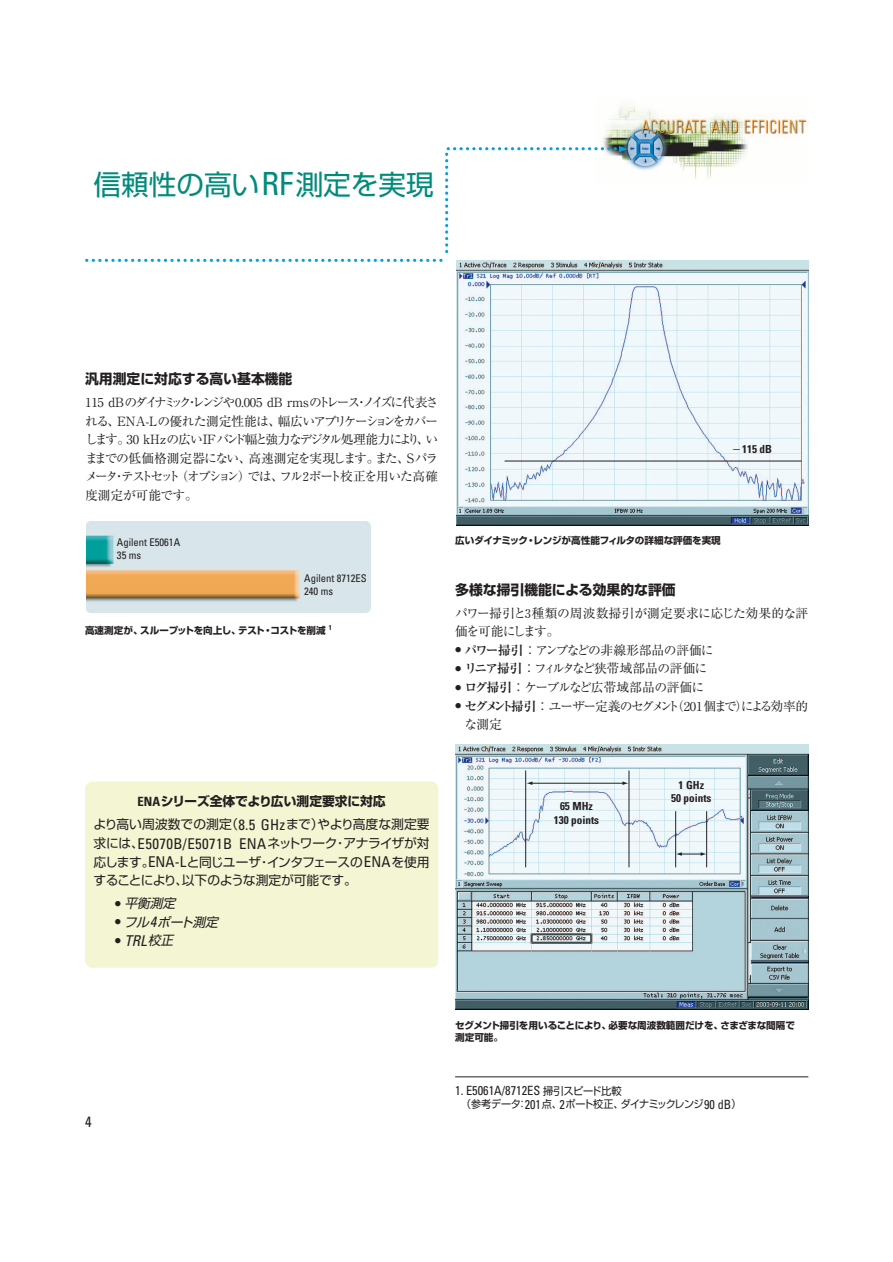
<style>
.page{position:relative;width:893px;height:1262px;background:#fff}
.page>*{position:absolute;margin:0;border:0;box-sizing:border-box;transform-origin:0 0}
.t1{font:27.6px "Shin Go";color:#008b7b}
.t2{font:italic condensed 14.85px "Univers";color:#231f20}
.t3{font:condensed 14.85px "Univers";color:#231f20}
.t4{font:700 13.8px "Shin Go";color:#231f20}
.t5{font:12.75px/18.6px "Ryumin";letter-spacing:-.075em;color:#231f20;text-align:justify}
.t6{font:12.75px/18.6px "Shin Go";letter-spacing:-.02em;color:#231f20;text-align:justify}
.t7{font:12.75px/18.6px "Ryumin";letter-spacing:-.03em;color:#231f20}
.t8{font:12.75px/22.8px "Shin Go";letter-spacing:.005em;color:#231f20;text-align:center}
.t9{font:12.75px "Ryumin";letter-spacing:-.04em;color:#231f20}
.t10{font:condensed 12.75px "Univers";color:#231f20}
.t11{font:italic 12.75px "Shin Go";color:#231f20}
.t12{font:700 condensed 11.1px/13.8px "Univers";color:#231f20;text-align:center}
.t13{font:condensed 10.65px/12.8px "Univers";color:#231f20}
.t14{font:10.65px "Shin Go";letter-spacing:-.055em;color:#231f20;scale:.95 1}
.t15{font:700 9.6px/11.7px "Shin Go";letter-spacing:-.01em;color:#231f20}
.s1{font-family:"Univers";font-stretch:condensed;font-size:31.95px}
.s2{font-family:"Shin Go";font-weight:400;font-stretch:normal;font-size:9.6px}
.s3{font-family:"Univers";font-weight:700;font-stretch:condensed;font-size:14.85px}
.s4{font-weight:700}
.s5{font-family:"Univers";font-weight:700;font-stretch:condensed}
.s6{font-family:"Univers";font-stretch:condensed;font-size:14.85px}
.s7{font-family:"Univers";font-weight:700;font-style:normal;font-stretch:condensed;font-size:14.85px}
.s8{font-weight:700;font-style:normal}
.s9{font-family:"Shin Go";font-stretch:normal;font-size:12.75px}
.s10{font-family:"Shin Go";font-stretch:normal;font-size:10.65px}
.s11{font-family:"Univers";font-stretch:condensed;font-size:12.75px}
</style>
<div class="page">
<img style="left:602px;top:103px;width:205px;height:76px">
<img style="left:86px;top:521px;width:285px;height:91px">
<div style="left:85px;top:781px;width:353px;height:186px;background:#f3f5d3;border-radius:7px"></div>
<img style="left:456px;top:261px;width:352px;height:264px">
<hr style="left:504px;top:461px;width:297px;height:1px;background:#231f20">
<img style="left:455px;top:744px;width:353px;height:265px">
<hr style="left:531px;top:783px;width:92px;height:1px;background:#231f20">
<svg style="left:622px;top:781px;width:6px;height:4px"></svg>
<svg style="left:526px;top:781px;width:6px;height:4px"></svg>
<svg style="left:676px;top:852px;width:30px;height:4px"></svg>
<hr style="left:525px;top:770px;width:1px;height:97px;background:#231f20">
<hr style="left:628px;top:770px;width:1px;height:97px;background:#231f20">
<hr style="left:675px;top:811px;width:1px;height:56px;background:#231f20">
<hr style="left:706px;top:811px;width:1px;height:56px;background:#231f20">
<svg style="left:87px;top:146px;width:540px;height:116px"></svg>
<hr style="left:455px;top:1076px;width:353px;height:1px;background:#231f20">
<h1 class="t1" style="left:93px;top:174px;width:342px">信頼性の高い<span class="s1">RF</span>測定を実現</h1>
<p class="t4" style="left:85px;top:374px;width:209px">汎用測定に対応する高い基本機能</p>
<p class="t5" style="left:85px;top:395px;width:354px">115 dB のダイナミック・レンジや 0.005 dB rms のトレース・ノイズに代表される、ENA-Lの優れた測定性能は、幅広いアプリケーションをカバーします。30 kHzの広いIFバンド幅と強力なデジタル処理能力により、いままでの低価格測定器にない、高速測定を実現します。また、Sパラメータ・テストセット（オプション）では、フル２ポート校正を用いた高確度測定が可能です。</p>
<p class="t13" style="left:117px;top:537px;width:65px">Agilent E5061A<br>35 ms</p>
<p class="t13" style="left:304px;top:573px;width:64px">Agilent 8712ES<br>240 ms</p>
<p class="t15" style="left:85px;top:626px;width:248px">高速測定が、スループットを向上し、テスト・コストを削減 <sup>1</sup></p>
<p class="t12" style="left:731px;top:443px;width:42px"><span class="s2">－</span>115 dB</p>
<p class="t15" style="left:455px;top:536px;width:267px">広いダイナミック・レンジが高性能フィルタの詳細な評価を実現</p>
<p class="t4" style="left:455px;top:584px;width:222px">多様な掃引機能による効果的な評価</p>
<p class="t7" style="left:455px;top:605px;width:354px">パワー掃引と３種類の周波数掃引が測定要求に応じた効果的な評価を可能にします。</p>
<p class="t7" style="left:455px;top:642px;width:260px"><span class="s3">•</span> <span class="s4">パワー掃引</span>：アンプなどの非線形部品の評価に</p>
<p class="t9" style="left:455px;top:664px;width:253px"><span class="s3">•</span> <span class="s4">リニア掃引</span>：フィルタなど狭帯域部品の評価に</p>
<p class="t9" style="left:455px;top:683px;width:250px"><span class="s3">•</span> <span class="s4">ログ掃引</span>：ケーブルなど広帯域部品の評価に</p>
<p class="t5" style="left:464px;top:698px;width:345px;text-indent:-9px"><span class="s3">•</span> <span class="s4">セグメント掃引</span>：ユーザー定義のセグメント（201 個まで）による効率的な測定</p>
<p class="t8" style="left:94px;top:791px;width:337px"><span class="s5">ENA</span><span class="s4">シリーズ全体でより広い測定要求に対応<br></span>より高い周波数での測定（<span class="s6">8.5 GHz</span>まで）やより高度な測定要</p>
<p class="t6" style="left:94px;top:835px;width:337px">求には、<span class="s6">E5070B/E5071B ENA</span>ネットワーク・アナライザが対応します。<span class="s6">ENA-L</span>と同じユーザ・インタフェースの<span class="s6">ENA</span>を使用することにより、以下のような測定が可能です。</p>
<p class="t11" style="left:115px;top:898px;width:62px"><span class="s7">•</span> 平衡測定</p>
<p class="t11" style="left:115px;top:917px;width:105px"><span class="s7">•</span> フル<span class="s6">4</span> ポート測定</p>
<p class="t2" style="left:115px;top:935px;width:62px"><span class="s8">•</span> TRL<span class="s9">校正</span></p>
<p class="t12" style="left:554px;top:800px;width:47px">65 MHz<br>130 points</p>
<p class="t12" style="left:671px;top:779px;width:42px">1 GHz<br>50 points</p>
<p class="t3" style="left:85px;top:1116px;width:8px">4</p>
<p class="t15" style="left:455px;top:1021px;width:341px">セグメント掃引を用いることにより、必要な周波数範囲だけを、さまざまな間隔で測定可能。</p>
<p class="t10" style="left:455px;top:1086px;width:168px">1. E5061A/8712ES <span class="s10">掃引スピード比較</span></p>
<p class="t14" style="left:461px;top:1100px;width:296px">（参考データ：<span class="s11">201</span>点、<span class="s11">2</span>ポート校正、ダイナミックレンジ<span class="s11">90 dB</span>）</p>
</div>
